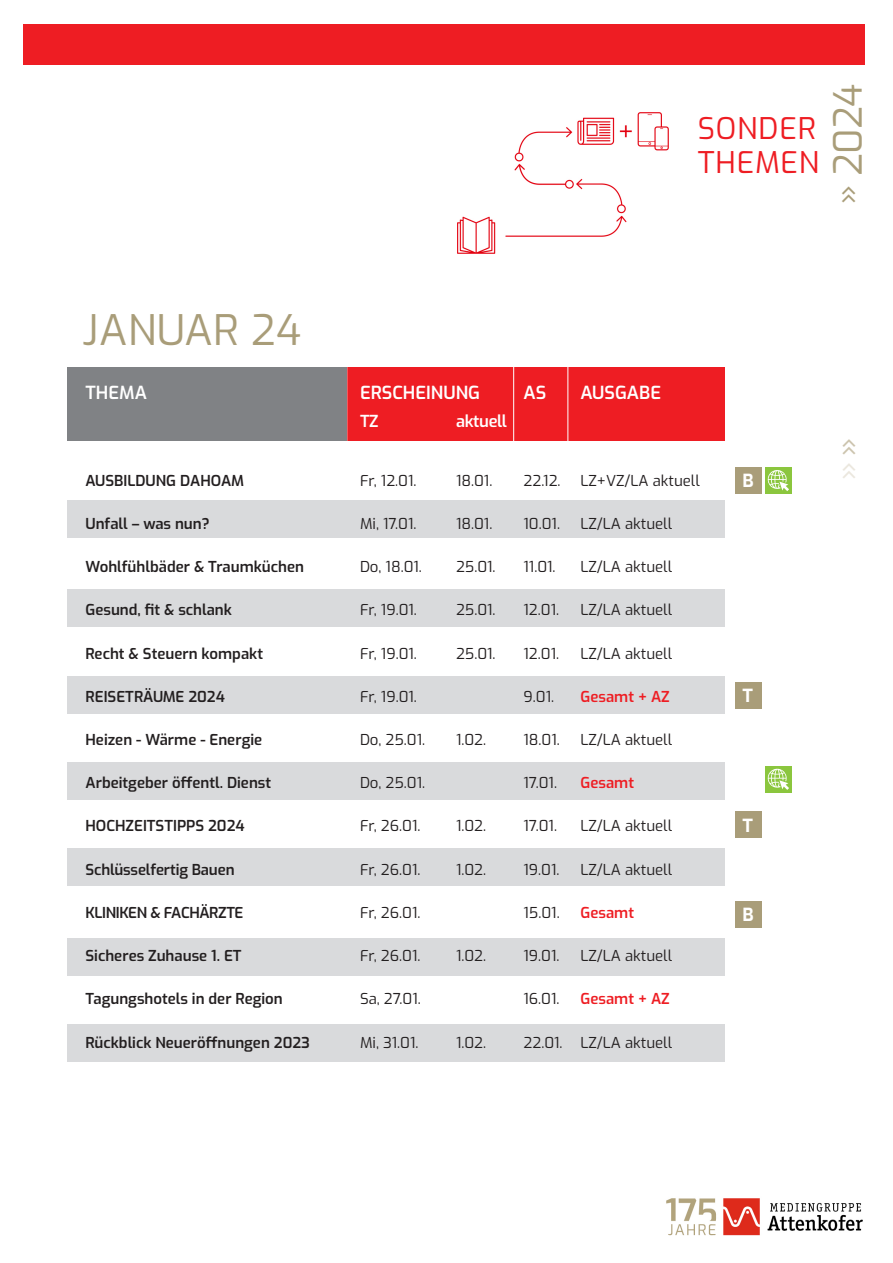
<style>
.page{position:relative;width:893px;height:1263px;background:#fff}
.page>*{position:absolute;margin:0;border:0;box-sizing:border-box;transform-origin:0 0}
.t1{font:42px "Exo";letter-spacing:.01em;color:#a99d79}
.t2{font:38.85px "Exo";color:#a99d79}
.t3{font:30.15px "Exo";color:#ebe7de}
.t4{font:29.85px/33.8px "Exo";letter-spacing:.03em;color:#ee1d23}
.t5{font:600 18px "Exo";color:#fff}
.t6{font:700 18px "Exo";color:#fff}
.t7{font:600 16.5px "Exo";letter-spacing:-.02em;color:#fff}
.t8{font:15px "Exo";color:#231f20}
.t9{font:600 15px "Exo";color:#231f20}
.t10{font:600 15px "Exo";color:#ee1d23}
.t11{font:600 15px "Exo";letter-spacing:-.025em;color:#231f20}
.s1{font-size:31.5px}
.s2{color:#ccc4ae}
</style>
<div class="page">
<div style="left:68px;top:367px;width:656px;height:74px;background:#ee1d23"></div>
<hr style="left:513px;top:357px;width:1px;height:90px;background:#fff">
<hr style="left:567px;top:357px;width:1px;height:90px;background:#fff">
<hr style="left:346px;top:357px;width:1px;height:90px;background:#fff">
<div style="left:67px;top:500px;width:657px;height:38px;background:#d9dadc"></div>
<div style="left:67px;top:588px;width:657px;height:38px;background:#d9dadc"></div>
<div style="left:67px;top:676px;width:657px;height:38px;background:#d9dadc"></div>
<div style="left:67px;top:762px;width:657px;height:38px;background:#d9dadc"></div>
<div style="left:67px;top:848px;width:657px;height:38px;background:#d9dadc"></div>
<div style="left:67px;top:938px;width:657px;height:38px;background:#d9dadc"></div>
<div style="left:67px;top:1024px;width:657px;height:38px;background:#d9dadc"></div>
<div style="left:23px;top:24px;width:842px;height:40px;background:#ee1d23"></div>
<div style="left:67px;top:367px;width:279px;height:74px;background:#808285"></div>
<div style="left:735px;top:682px;width:27px;height:26px;background:#a99d79"></div>
<div style="left:735px;top:812px;width:27px;height:26px;background:#a99d79"></div>
<div style="left:735px;top:467px;width:27px;height:27px;background:#a99d79"></div>
<div style="left:735px;top:901px;width:27px;height:26px;background:#a99d79"></div>
<img style="left:457px;top:113px;width:211px;height:140px">
<div style="left:765px;top:467px;width:27px;height:27px;background:#8bc63e"></div>
<svg style="left:767px;top:470px;width:22px;height:21px"></svg>
<div style="left:765px;top:766px;width:27px;height:27px;background:#8bc63e"></div>
<svg style="left:767px;top:768px;width:22px;height:22px"></svg>
<img style="left:666px;top:1198px;width:197px;height:38px">
<p class="t4" style="left:698px;top:110px;width:123px">SONDER<br>THEMEN</p>
<p class="t2" style="left:820px;top:204px;width:122px;rotate:-90deg"><span class="s1">»</span> 2024</p>
<p class="t1" style="left:82px;top:300px;width:220px">JANUAR 24</p>
<p class="t5" style="left:86px;top:379px;width:63px">THEMA</p>
<p class="t5" style="left:360px;top:379px;width:122px">ERSCHEINUNG</p>
<p class="t5" style="left:523px;top:379px;width:24px">AS</p>
<p class="t5" style="left:580px;top:379px;width:82px">AUSGABE</p>
<p class="t7" style="left:360px;top:410px;width:20px">TZ</p>
<p class="t7" style="left:456px;top:410px;width:52px">aktuell</p>
<p class="t9" style="left:86px;top:469px;width:160px">AUSBILDUNG DAHOAM</p>
<p class="t8" style="left:360px;top:469px;width:58px">Fr, 12.01.</p>
<p class="t8" style="left:456px;top:469px;width:38px">18.01.</p>
<p class="t8" style="left:523px;top:469px;width:39px">22.12.</p>
<p class="t8" style="left:580px;top:469px;width:121px">LZ+VZ/LA aktuell</p>
<p class="t9" style="left:86px;top:513px;width:126px">Unfall – was nun?</p>
<p class="t8" style="left:360px;top:513px;width:58px">Mi, 17.01.</p>
<p class="t8" style="left:456px;top:513px;width:38px">18.01.</p>
<p class="t8" style="left:524px;top:513px;width:38px">10.01.</p>
<p class="t8" style="left:580px;top:513px;width:93px">LZ/LA aktuell</p>
<p class="t9" style="left:86px;top:556px;width:220px">Wohlfühlbäder &amp; Traumküchen</p>
<p class="t8" style="left:360px;top:556px;width:63px">Do, 18.01.</p>
<p class="t8" style="left:456px;top:556px;width:41px">25.01.</p>
<p class="t8" style="left:523px;top:556px;width:34px">11.01.</p>
<p class="t8" style="left:580px;top:556px;width:93px">LZ/LA aktuell</p>
<p class="t9" style="left:86px;top:599px;width:148px">Gesund, fit &amp; schlank</p>
<p class="t8" style="left:360px;top:599px;width:58px">Fr, 19.01.</p>
<p class="t8" style="left:456px;top:599px;width:41px">25.01.</p>
<p class="t8" style="left:523px;top:599px;width:37px">12.01.</p>
<p class="t8" style="left:580px;top:599px;width:93px">LZ/LA aktuell</p>
<p class="t9" style="left:86px;top:642px;width:179px">Recht &amp; Steuern kompakt</p>
<p class="t8" style="left:360px;top:642px;width:58px">Fr, 19.01.</p>
<p class="t8" style="left:456px;top:642px;width:41px">25.01.</p>
<p class="t8" style="left:523px;top:642px;width:37px">12.01.</p>
<p class="t8" style="left:580px;top:642px;width:93px">LZ/LA aktuell</p>
<p class="t9" style="left:86px;top:685px;width:141px">REISETRÄUME 2024</p>
<p class="t8" style="left:360px;top:685px;width:58px">Fr, 19.01.</p>
<p class="t8" style="left:524px;top:685px;width:32px">9.01.</p>
<p class="t10" style="left:580px;top:685px;width:91px">Gesamt + AZ</p>
<p class="t9" style="left:86px;top:729px;width:178px">Heizen - Wärme - Energie</p>
<p class="t8" style="left:360px;top:729px;width:67px">Do, 25.01.</p>
<p class="t8" style="left:456px;top:729px;width:32px">1.02.</p>
<p class="t8" style="left:523px;top:729px;width:38px">18.01.</p>
<p class="t8" style="left:580px;top:729px;width:93px">LZ/LA aktuell</p>
<p class="t9" style="left:86px;top:772px;width:187px">Arbeitgeber öffentl. Dienst</p>
<p class="t8" style="left:360px;top:772px;width:67px">Do, 25.01.</p>
<p class="t8" style="left:524px;top:772px;width:35px">17.01.</p>
<p class="t10" style="left:580px;top:772px;width:55px">Gesamt</p>
<p class="t9" style="left:86px;top:815px;width:161px">HOCHZEITSTIPPS 2024</p>
<p class="t8" style="left:360px;top:815px;width:62px">Fr, 26.01.</p>
<p class="t8" style="left:456px;top:815px;width:32px">1.02.</p>
<p class="t8" style="left:523px;top:815px;width:35px">17.01.</p>
<p class="t8" style="left:580px;top:815px;width:93px">LZ/LA aktuell</p>
<p class="t9" style="left:86px;top:858px;width:151px">Schlüsselfertig Bauen</p>
<p class="t8" style="left:360px;top:858px;width:62px">Fr, 26.01.</p>
<p class="t8" style="left:456px;top:858px;width:32px">1.02.</p>
<p class="t8" style="left:523px;top:858px;width:38px">19.01.</p>
<p class="t8" style="left:580px;top:858px;width:93px">LZ/LA aktuell</p>
<p class="t11" style="left:86px;top:901px;width:159px">KLINIKEN &amp; FACHÄRZTE</p>
<p class="t8" style="left:360px;top:901px;width:62px">Fr, 26.01.</p>
<p class="t8" style="left:524px;top:901px;width:38px">15.01.</p>
<p class="t10" style="left:580px;top:901px;width:55px">Gesamt</p>
<p class="t9" style="left:86px;top:945px;width:158px">Sicheres Zuhause 1. ET</p>
<p class="t8" style="left:360px;top:945px;width:62px">Fr, 26.01.</p>
<p class="t8" style="left:456px;top:945px;width:32px">1.02.</p>
<p class="t8" style="left:524px;top:945px;width:38px">19.01.</p>
<p class="t8" style="left:580px;top:945px;width:93px">LZ/LA aktuell</p>
<p class="t9" style="left:86px;top:988px;width:199px">Tagungshotels in der Region</p>
<p class="t8" style="left:360px;top:988px;width:62px">Sa, 27.01.</p>
<p class="t8" style="left:524px;top:988px;width:38px">16.01.</p>
<p class="t10" style="left:580px;top:988px;width:91px">Gesamt + AZ</p>
<p class="t9" style="left:86px;top:1032px;width:226px">Rückblick Neueröffnungen 2023</p>
<p class="t8" style="left:360px;top:1032px;width:60px">Mi, 31.01.</p>
<p class="t8" style="left:456px;top:1032px;width:32px">1.02.</p>
<p class="t8" style="left:524px;top:1032px;width:150px">22.01. LZ/LA aktuell</p>
<p class="t6" style="left:743px;top:468px;width:13px">B</p>
<p class="t6" style="left:743px;top:682px;width:12px">T</p>
<p class="t6" style="left:743px;top:812px;width:12px">T</p>
<p class="t6" style="left:743px;top:901px;width:13px">B</p>
<p class="t3" style="left:825px;top:480px;width:44px;rotate:-90deg">»<span class="s2">»</span></p>
</div>
